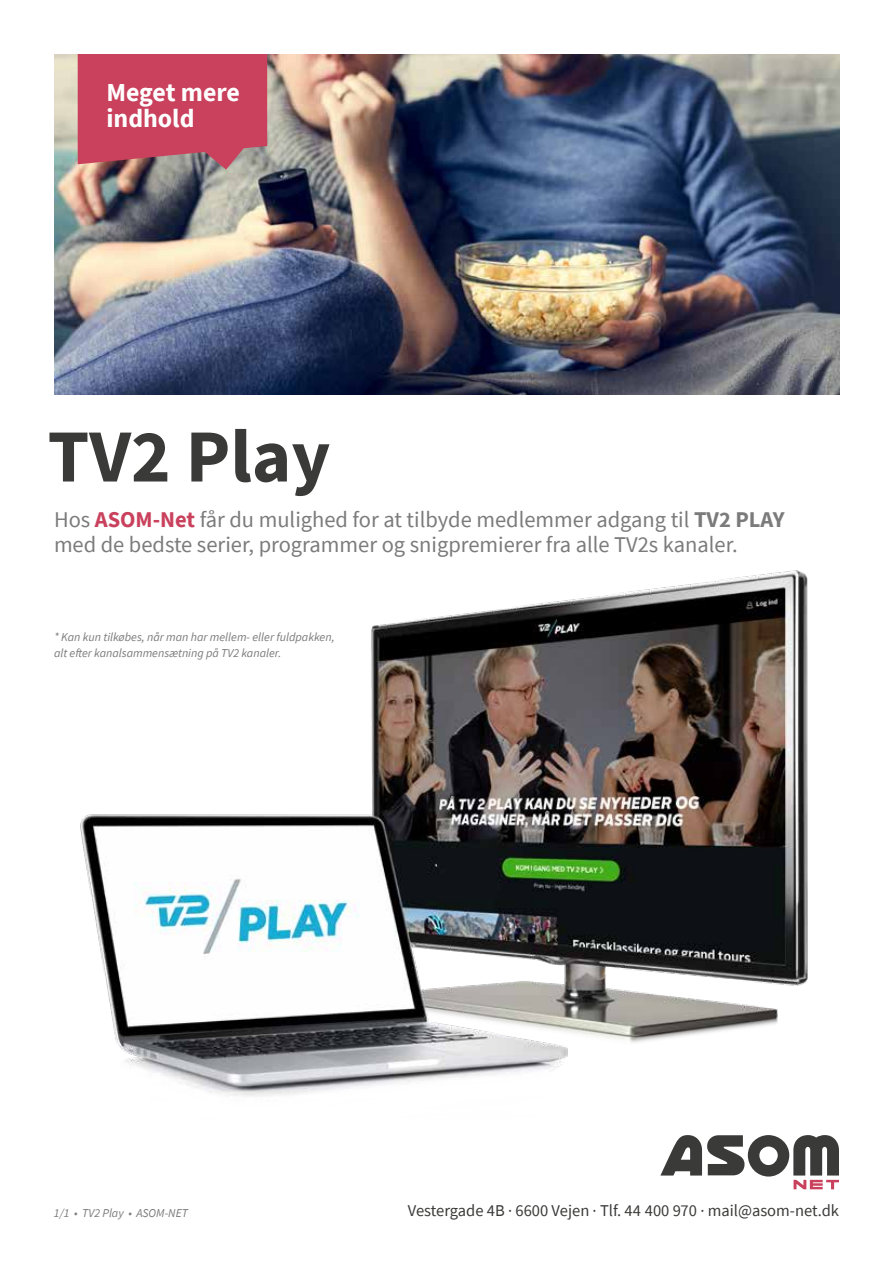
<style>
.page{position:relative;width:893px;height:1263px;background:#fff}
.page>*{position:absolute;margin:0;border:0;box-sizing:border-box;transform-origin:0 0}
.t1{font:700 75px "Source Sans Pro";color:#3a3a39}
.t2{font:700 25.8px/25.8px "Source Sans Pro";color:#fff}
.t3{font:22.5px/25.5px "Source Sans Pro";color:#7a7b7a}
.t4{font:16.5px "Source Sans Pro";color:#3a3a39}
.t5{font:italic 12px/16.5px "Source Sans Pro";color:#7a7b7a}
.s1{font-weight:700;color:#c9415c}
.s2{font-weight:700}
</style>
<div class="page">
<img style="left:54px;top:54px;width:785px;height:340px">
<svg style="left:78px;top:54px;width:189px;height:116px;background:#c24960"></svg>
<svg style="left:660px;top:1135px;width:179px;height:54px"></svg>
<img style="left:80px;top:570px;width:744px;height:570px">
<p class="t2" style="left:106px;top:79px;width:135px">Meget mere indhold</p>
<h1 class="t1" style="left:48px;top:406px;width:284px">TV2 Play</h1>
<p class="t3" style="left:54px;top:506px;width:732px">Hos <span class="s1">ASOM-Net</span> får du mulighed for at tilbyde medlemmer adgang til <span class="s2">TV2 PLAY </span>med de bedste serier, programmer og snigpremierer fra alle TV2s kanaler.</p>
<p class="t5" style="left:54px;top:628px;width:282px">* Kan kun tilkøbes, når man har mellem- eller fuldpakken, alt efter kanalsammensætning på TV2 kanaler.</p>
<p class="t5" style="left:54px;top:1204px;width:135px">1/1 • TV2 Play • ASOM-NET</p>
<p class="t4" style="left:408px;top:1200px;width:433px">Vestergade 4B · 6600 Vejen · Tlf. 44 400 970 · mail@asom-net.dk</p>
</div>
